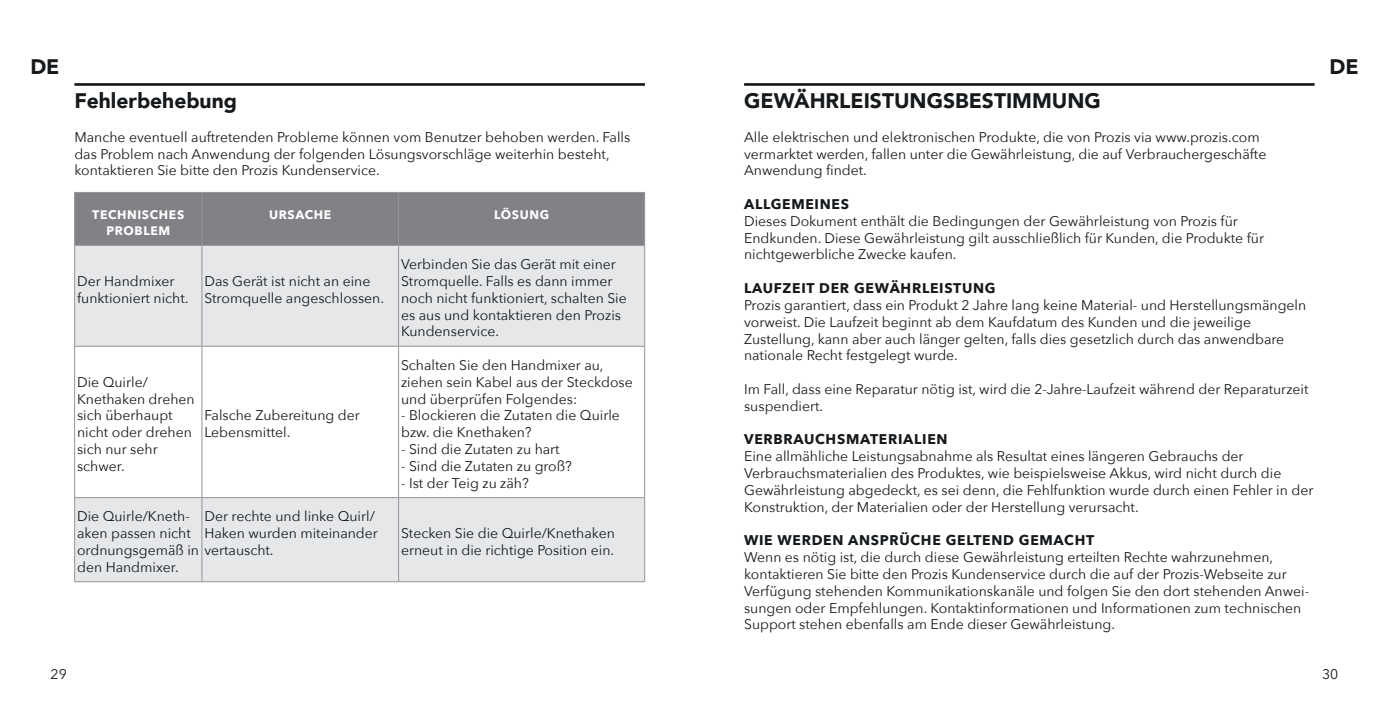
<style>
.page{position:relative;width:1389px;height:725px;background:#fff}
.page>*{position:absolute;margin:0;border:0;box-sizing:border-box;transform-origin:0 0}
.t1{font:900 21px "Avenir";color:#15191c}
.t2{font:14px/16.8px "Avenir Next";color:#15191c}
.t3{font:700 14px "Avenir Next";letter-spacing:.05em;color:#15191c}
.t4{font:700 12.25px/16.8px "Avenir Next";letter-spacing:.05em;color:#fff;text-align:center}
</style>
<div class="page">
<div style="left:75px;top:193px;width:569px;height:52px;background:#808285"></div>
<svg style="left:75px;top:246px;width:569px;height:335px;fill:#e6e7e9"></svg>
<hr style="left:74px;top:192px;width:1px;height:53px;background:#939598">
<hr style="left:202px;top:192px;width:1px;height:53px;background:#939598">
<hr style="left:398px;top:192px;width:1px;height:53px;background:#939598">
<hr style="left:74px;top:245px;width:1px;height:101px;background:#939598">
<hr style="left:202px;top:245px;width:1px;height:101px;background:#939598">
<hr style="left:398px;top:245px;width:1px;height:101px;background:#939598">
<hr style="left:74px;top:346px;width:128px;height:1px;background:#939598">
<hr style="left:74px;top:346px;width:1px;height:151px;background:#939598">
<hr style="left:202px;top:346px;width:197px;height:1px;background:#939598">
<hr style="left:202px;top:346px;width:1px;height:151px;background:#939598">
<hr style="left:399px;top:346px;width:246px;height:1px;background:#939598">
<hr style="left:398px;top:346px;width:1px;height:151px;background:#939598">
<hr style="left:74px;top:497px;width:128px;height:1px;background:#939598">
<hr style="left:74px;top:497px;width:1px;height:84px;background:#939598">
<hr style="left:202px;top:497px;width:197px;height:1px;background:#939598">
<hr style="left:202px;top:497px;width:1px;height:84px;background:#939598">
<hr style="left:399px;top:497px;width:246px;height:1px;background:#939598">
<hr style="left:398px;top:497px;width:1px;height:84px;background:#939598">
<hr style="left:74px;top:581px;width:128px;height:1px;background:#939598">
<hr style="left:202px;top:581px;width:197px;height:1px;background:#939598">
<hr style="left:399px;top:581px;width:246px;height:1px;background:#939598">
<hr style="left:74px;top:192px;width:128px;height:1px;background:#939598">
<hr style="left:202px;top:192px;width:197px;height:1px;background:#939598">
<hr style="left:399px;top:192px;width:246px;height:1px;background:#939598">
<hr style="left:644px;top:192px;width:1px;height:53px;background:#939598">
<hr style="left:74px;top:245px;width:128px;height:1px;background:#939598">
<hr style="left:202px;top:245px;width:197px;height:1px;background:#939598">
<hr style="left:399px;top:245px;width:246px;height:1px;background:#939598">
<hr style="left:644px;top:245px;width:1px;height:101px;background:#939598">
<hr style="left:644px;top:346px;width:1px;height:151px;background:#939598">
<hr style="left:644px;top:497px;width:1px;height:84px;background:#939598">
<hr style="left:74px;top:83px;width:571px;height:3px;background:#15191c">
<hr style="left:744px;top:83px;width:571px;height:3px;background:#15191c">
<h1 class="t1" style="left:30px;top:49px;width:31px">DE</h1>
<h1 class="t1" style="left:1329px;top:49px;width:31px">DE</h1>
<h1 class="t1" style="left:74px;top:83px;width:164px">Fehlerbehebung</h1>
<p class="t2" style="left:74px;top:128px;width:557px">Manche eventuell auftretenden Probleme können vom Benutzer behoben werden. Falls das Problem nach Anwendung der folgenden Lösungsvorschläge weiterhin besteht, kontaktieren Sie bitte den Prozis Kundenservice.</p>
<p class="t4" style="left:92px;top:206px;width:93px">TECHNISCHES<br>PROBLEM</p>
<p class="t4" style="left:269px;top:206px;width:64px">URSACHE</p>
<p class="t4" style="left:494px;top:206px;width:56px">LÖSUNG</p>
<p class="t2" style="left:77px;top:272px;width:113px">Der Handmixer funktioniert nicht.</p>
<p class="t2" style="left:204px;top:272px;width:181px">Das Gerät ist nicht an eine<br>Stromquelle angeschlossen.</p>
<p class="t2" style="left:401px;top:255px;width:227px">Verbinden Sie das Gerät mit einer<br>Stromquelle. Falls es dann immer noch nicht funktioniert, schalten Sie es aus und kontaktieren den Prozis<br>Kundenservice.</p>
<p class="t2" style="left:77px;top:373px;width:119px">Die Quirle/<br>Knethaken drehen sich überhaupt nicht oder drehen sich nur sehr schwer.</p>
<p class="t2" style="left:204px;top:406px;width:157px">Falsche Zubereitung der<br>Lebensmittel.</p>
<p class="t2" style="left:77px;top:507px;width:198px">Die Quirle/Kneth-<br>aken passen nicht ordnungsgemäß in vertauscht. den Handmixer.</p>
<p class="t2" style="left:204px;top:507px;width:175px">Der rechte und linke Quirl/<br>Haken wurden miteinander</p>
<p class="t2" style="left:401px;top:356px;width:233px">Schalten Sie den Handmixer au, ziehen sein Kabel aus der Steckdose und überprüfen Folgendes:</p>
<p class="t2" style="left:401px;top:406px;width:220px">- Blockieren die Zutaten die Quirle bzw. die Knethaken?</p>
<p class="t2" style="left:401px;top:440px;width:160px">- Sind die Zutaten zu hart</p>
<p class="t2" style="left:401px;top:457px;width:172px">- Sind die Zutaten zu groß?</p>
<p class="t2" style="left:401px;top:473px;width:129px">- Ist der Teig zu zäh?</p>
<p class="t2" style="left:401px;top:524px;width:215px">Stecken Sie die Quirle/Knethaken erneut in die richtige Position ein.</p>
<h1 class="t1" style="left:744px;top:83px;width:358px">GEWÄHRLEISTUNGSBESTIMMUNG</h1>
<p class="t2" style="left:744px;top:128px;width:524px">Alle elektrischen und elektronischen Produkte, die von Prozis via www.prozis.com vermarktet werden, fallen unter die Gewährleistung, die auf Verbrauchergeschäfte<br>Anwendung findet.</p>
<p class="t3" style="left:744px;top:192px;width:106px">ALLGEMEINES</p>
<p class="t2" style="left:744px;top:212px;width:522px">Dieses Dokument enthält die Bedingungen der Gewährleistung von Prozis für<br>Endkunden. Diese Gewährleistung gilt ausschließlich für Kunden, die Produkte für nichtgewerbliche Zwecke kaufen.</p>
<p class="t3" style="left:744px;top:276px;width:253px">LAUFZEIT DER GEWÄHRLEISTUNG</p>
<p class="t2" style="left:744px;top:296px;width:564px">Prozis garantiert, dass ein Produkt 2 Jahre lang keine Material- und Herstellungsmängeln vorweist. Die Laufzeit beginnt ab dem Kaufdatum des Kunden und die jeweilige Zustellung, kann aber auch länger gelten, falls dies gesetzlich durch das anwendbare nationale Recht festgelegt wurde.</p>
<p class="t2" style="left:744px;top:380px;width:566px">Im Fall, dass eine Reparatur nötig ist, wird die 2-Jahre-Laufzeit während der Reparaturzeit suspendiert.</p>
<p class="t3" style="left:744px;top:427px;width:205px">VERBRAUCHSMATERIALIEN</p>
<p class="t2" style="left:744px;top:447px;width:571px">Eine allmähliche Leistungsabnahme als Resultat eines längeren Gebrauchs der Verbrauchsmaterialien des Produktes, wie beispielsweise Akkus, wird nicht durch die Gewährleistung abgedeckt, es sei denn, die Fehlfunktion wurde durch einen Fehler in der Konstruktion, der Materialien oder der Herstellung verursacht.</p>
<p class="t3" style="left:744px;top:528px;width:352px">WIE WERDEN ANSPRÜCHE GELTEND GEMACHT</p>
<p class="t2" style="left:744px;top:548px;width:567px">Wenn es nötig ist, die durch diese Gewährleistung erteilten Rechte wahrzunehmen, kontaktieren Sie bitte den Prozis Kundenservice durch die auf der Prozis-Webseite zur Verfügung stehenden Kommunikationskanäle und folgen Sie den dort stehenden Anwei&shy;sungen oder Empfehlungen. Kontaktinformationen und Informationen zum technischen Support stehen ebenfalls am Ende dieser Gewährleistung.</p>
<p class="t2" style="left:51px;top:665px;width:18px">29</p>
<p class="t2" style="left:1322px;top:665px;width:18px">30</p>
</div>
